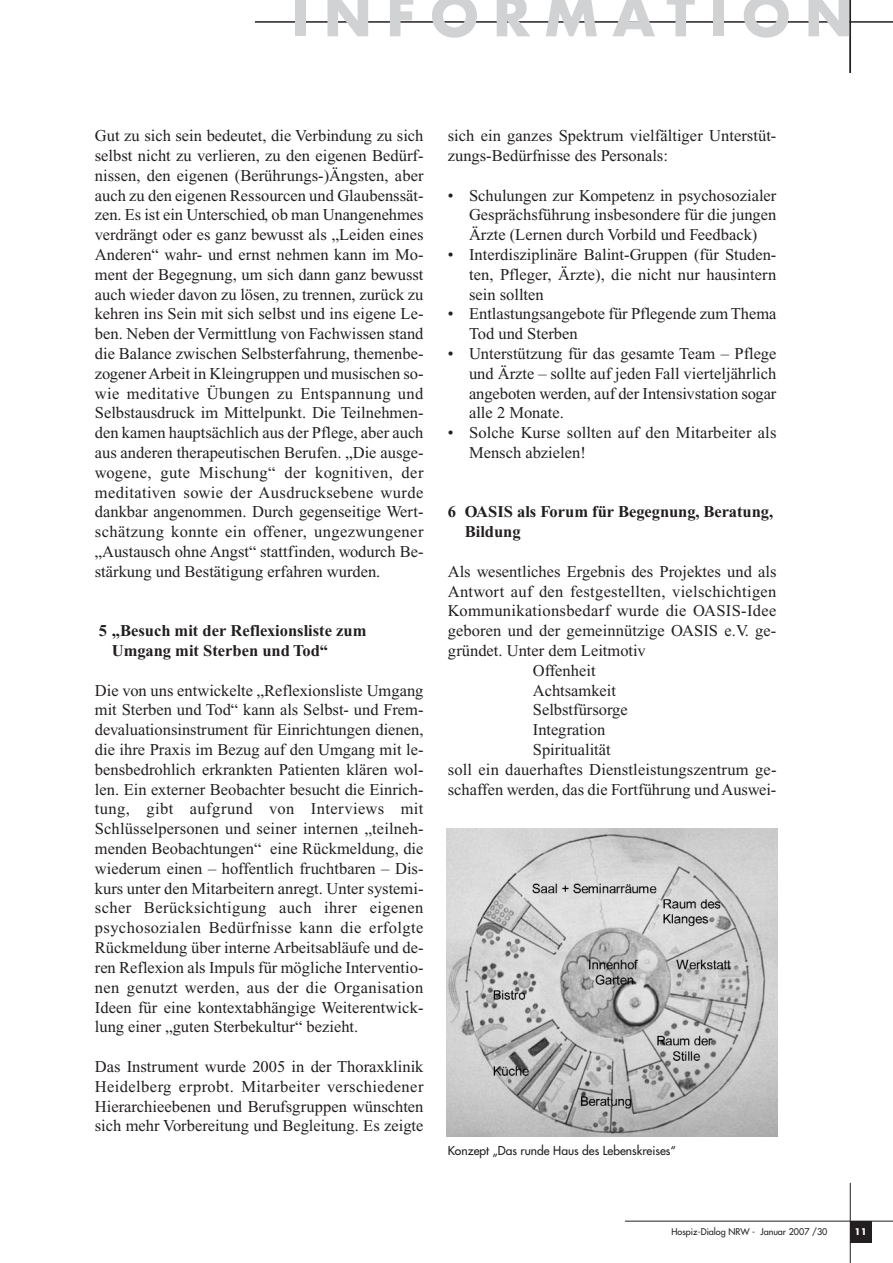
<style>
.page{position:relative;width:893px;height:1263px;background:#fff}
.page>*{position:absolute;margin:0;border:0;box-sizing:border-box;transform-origin:0 0}
.t1{font:700 54px "Futura";letter-spacing:.275em;color:#d1d2d4}
.t2{font:16.5px/19.8px "Times New Roman";color:#231f20;text-align:justify}
.t3{font:700 16.5px/19.8px "Times New Roman";color:#231f20}
.t4{font:16.5px "Times New Roman";letter-spacing:.02em;color:#231f20}
.t5{font:12px "Futura";color:#231f20}
.t6{font:9px "Futura";color:#231f20}
.t7{font:700 9px "Futura";color:#fff}
</style>
<div class="page">
<hr style="left:625px;top:1221px;width:268px;height:1px;background:#231f20">
<hr style="left:850px;top:1183px;width:1px;height:80px;background:#231f20">
<div style="left:850px;top:1221px;width:21px;height:21px;background:#231f20"></div>
<hr style="left:255px;top:21px;width:638px;height:2px;background:#231f20">
<hr style="left:849px;top:1px;width:2px;height:72px;background:#231f20">
<img style="left:447px;top:829px;width:330px;height:307px">
<h1 class="t1" style="left:292px;top:-8px;width:562px">INFORMATION</h1>
<p class="t2" style="left:95px;top:127px;width:330px">Gut zu sich sein bedeutet, die Verbindung zu sich selbst nicht zu verlieren, zu den eigenen Bedürf&shy;nissen, den eigenen (Berührungs-)Ängsten, aber auch zu den eigenen Ressourcen und Glaubenssät&shy;zen. Es ist ein Unterschied, ob man Unangenehmes verdrängt oder es ganz bewusst als „Leiden eines Anderen“ wahr- und ernst nehmen kann im Mo&shy;ment der Begegnung, um sich dann ganz bewusst auch wieder davon zu lösen, zu trennen, zurück zu kehren ins Sein mit sich selbst und ins eigene Le&shy;ben. Neben der Vermittlung von Fachwissen stand die Balance zwischen Selbsterfahrung, themenbe&shy;zogener Arbeit in Kleingruppen und musischen so&shy;wie meditative Übungen zu Entspannung und Selbstausdruck im Mittelpunkt. Die Teilnehmen&shy;den kamen hauptsächlich aus der Pflege, aber auch aus anderen therapeutischen Berufen. „Die ausge&shy;wogene, gute Mischung“ der kognitiven, der meditativen sowie der Ausdrucksebene wurde dankbar angenommen. Durch gegenseitige Wert&shy;schätzung konnte ein offener, ungezwungener „Austausch ohne Angst“ stattfinden, wodurch Be&shy;stärkung und Bestätigung erfahren wurden.</p>
<p class="t3" style="left:112px;top:622px;width:256px;text-indent:-13px">5 „Besuch mit der Reflexionsliste zum<br>Umgang mit Sterben und Tod“</p>
<p class="t2" style="left:95px;top:682px;width:330px">Die von uns entwickelte „Reflexionsliste Umgang mit Sterben und Tod“ kann als Selbst- und Frem&shy;devaluationsinstrument für Einrichtungen dienen, die ihre Praxis im Bezug auf den Umgang mit le&shy;bensbedrohlich erkrankten Patienten klären wol&shy;len. Ein externer Beobachter besucht die Einrich&shy;tung, gibt aufgrund von Interviews mit Schlüsselpersonen und seiner internen „teilneh&shy;menden Beobachtungen“ eine Rückmeldung, die wiederum einen – hoffentlich fruchtbaren – Dis&shy;kurs unter den Mitarbeitern anregt. Unter systemi&shy;scher Berücksichtigung auch ihrer eigenen psychosozialen Bedürfnisse kann die erfolgte Rückmeldung über interne Arbeitsabläufe und de&shy;ren Reflexion als Impuls für mögliche Interventio&shy;nen genutzt werden, aus der die Organisation Ideen für eine kontextabhängige Weiterentwick&shy;lung einer „guten Sterbekultur“ bezieht.</p>
<p class="t2" style="left:95px;top:1058px;width:330px">Das Instrument wurde 2005 in der Thoraxklinik Heidelberg erprobt. Mitarbeiter verschiedener Hierarchieebenen und Berufsgruppen wünschten sich mehr Vorbereitung und Begleitung. Es zeigte</p>
<p class="t2" style="left:448px;top:127px;width:330px">sich ein ganzes Spektrum vielfältiger Unterstüt&shy;zungs-Bedürfnisse des Personals:</p>
<p class="t2" style="left:469px;top:187px;width:309px;text-indent:-21px">• Schulungen zur Kompetenz in psychosozialer Gesprächsführung insbesondere für die jungen Ärzte (Lernen durch Vorbild und Feedback)</p>
<p class="t2" style="left:469px;top:246px;width:309px;text-indent:-21px">• Interdisziplinäre Balint-Gruppen (für Studen&shy;ten, Pfleger, Ärzte), die nicht nur hausintern sein sollten</p>
<p class="t2" style="left:469px;top:306px;width:309px;text-indent:-21px">• Entlastungsangebote für Pflegende zum Thema<br>Tod und Sterben</p>
<p class="t2" style="left:469px;top:345px;width:309px;text-indent:-21px">• Unterstützung für das gesamte Team – Pflege und Ärzte – sollte auf jeden Fall vierteljährlich angeboten werden, auf der Intensivstation sogar alle 2 Monate.</p>
<p class="t2" style="left:469px;top:424px;width:309px;text-indent:-21px">• Solche Kurse sollten auf den Mitarbeiter als<br>Mensch abzielen!</p>
<p class="t3" style="left:465px;top:503px;width:310px;text-indent:-17px">6 OASIS als Forum für Begegnung, Beratung,<br>Bildung</p>
<p class="t2" style="left:448px;top:563px;width:330px">Als wesentliches Ergebnis des Projektes und als</p>
<p class="t4" style="left:448px;top:585px;width:330px">Antwort auf den festgestellten, vielschichtigen</p>
<p class="t4" style="left:448px;top:605px;width:330px">Kommunikationsbedarf wurde die OASIS-Idee</p>
<p class="t2" style="left:448px;top:622px;width:330px">geboren und der gemeinnützige OASIS e.V. ge-</p>
<p class="t2" style="left:448px;top:642px;width:199px">gründet. Unter dem Leitmotiv</p>
<p class="t2" style="left:533px;top:662px;width:64px">Offenheit</p>
<p class="t2" style="left:533px;top:682px;width:85px">Achtsamkeit</p>
<p class="t2" style="left:533px;top:702px;width:97px">Selbstfürsorge</p>
<p class="t2" style="left:533px;top:721px;width:74px">Integration</p>
<p class="t2" style="left:533px;top:741px;width:79px">Spiritualität</p>
<p class="t2" style="left:448px;top:761px;width:330px">soll ein dauerhaftes Dienstleistungszentrum ge-</p>
<p class="t2" style="left:448px;top:781px;width:330px">schaffen werden, das die Fortführung und Auswei-</p>
<p class="t5" style="left:448px;top:1144px;width:230px">Konzept „Das runde Haus des Lebenskreises“</p>
<p class="t6" style="left:672px;top:1227px;width:157px">Hospiz-Dialog NRW - Januar 2007 /30</p>
<p class="t7" style="left:855px;top:1228px;width:14px">11</p>
</div>
